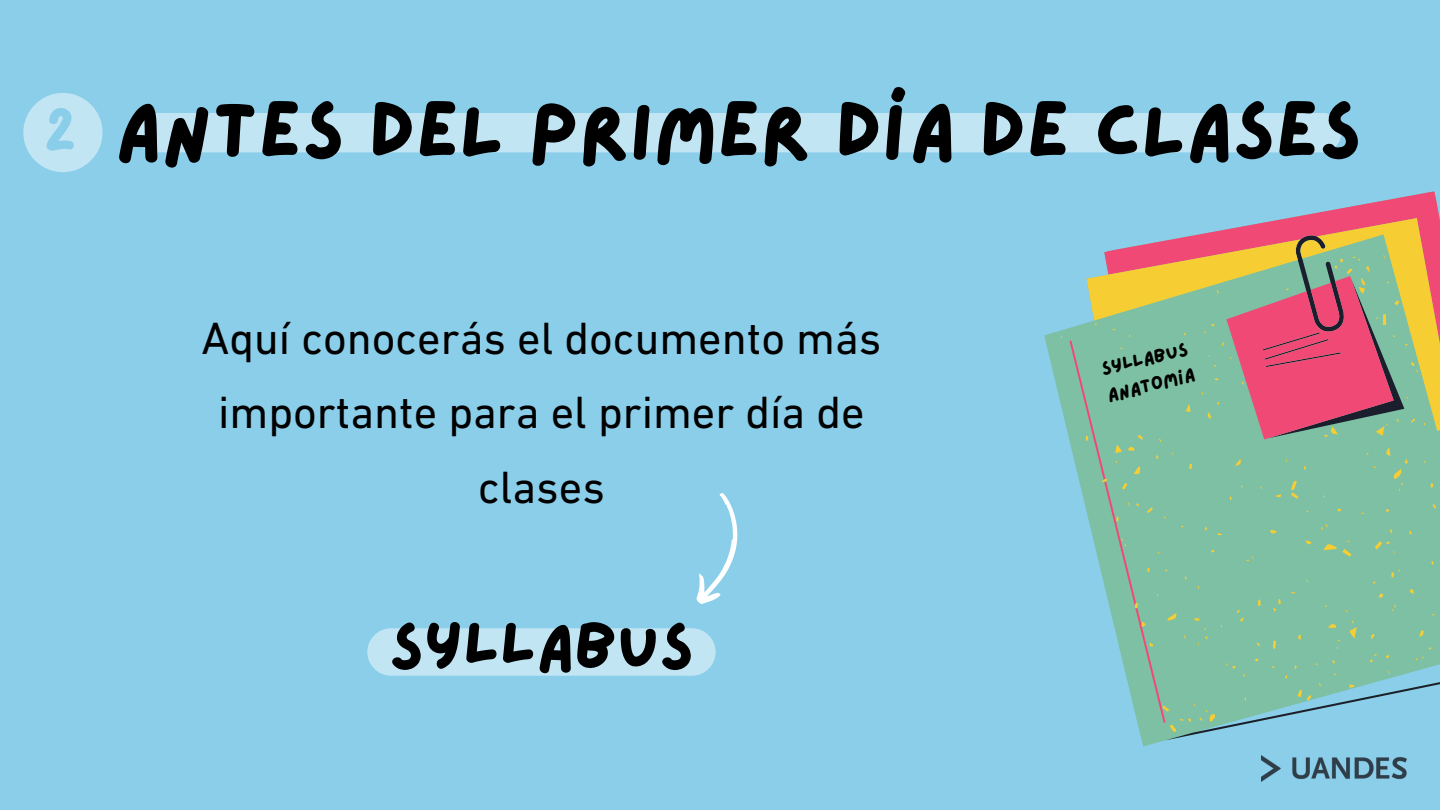
<style>
.page{position:relative;width:1440px;height:810px;background:#8aceea}
.page>*{position:absolute;margin:0;border:0;box-sizing:border-box;transform-origin:0 0}
.t1{font:80px "Lazydog";color:#000}
.t2{font:65.1px "Lazydog";color:#000}
.t3{font:53.2px "Lazydog";color:#8aceea}
.t4{font:46px/74.2px "DIN Next LT Pro";color:#000;text-align:center}
.t5{font:19px "Lazydog";color:#000}
</style>
<div class="page">
<div style="left:136px;top:113px;width:1205px;height:39px;background:#c2e5f4;border-radius:20px"></div>
<svg style="left:1045px;top:191px;width:395px;height:549px;fill:#7ec0a4"></svg>
<div style="left:1091px;top:334px;width:115px;height:78px;background:#7ec0a4"></div>
<div style="left:23px;top:93px;width:80px;height:79px;background:#c2e5f4;border-radius:50%"></div>
<div style="left:367px;top:628px;width:349px;height:48px;background:#c2e5f4;border-radius:24px"></div>
<svg style="left:696px;top:493px;width:42px;height:111px"></svg>
<img style="left:1261px;top:756px;width:145px;height:26px">
<p class="t3" style="left:44px;top:106px;width:34px">2</p>
<p class="t1" style="left:115px;top:92px;width:1248px">ANTES DEL PRIMER DÍA DE CLASES</p>
<h1 class="t4" style="left:201px;top:305px;width:682px">Aquí conocerás el documento más importante para el primer día de clases</h1>
<h3 class="t2" style="left:389px;top:615px;width:307px">SYLLABUS</h3>
<p class="t5" style="left:1099px;top:361px;width:91px;rotate:-14deg">SYLLABUS</p>
<p class="t5" style="left:1105px;top:387px;width:91px;rotate:-14deg">ANATOMÍA</p>
</div>
